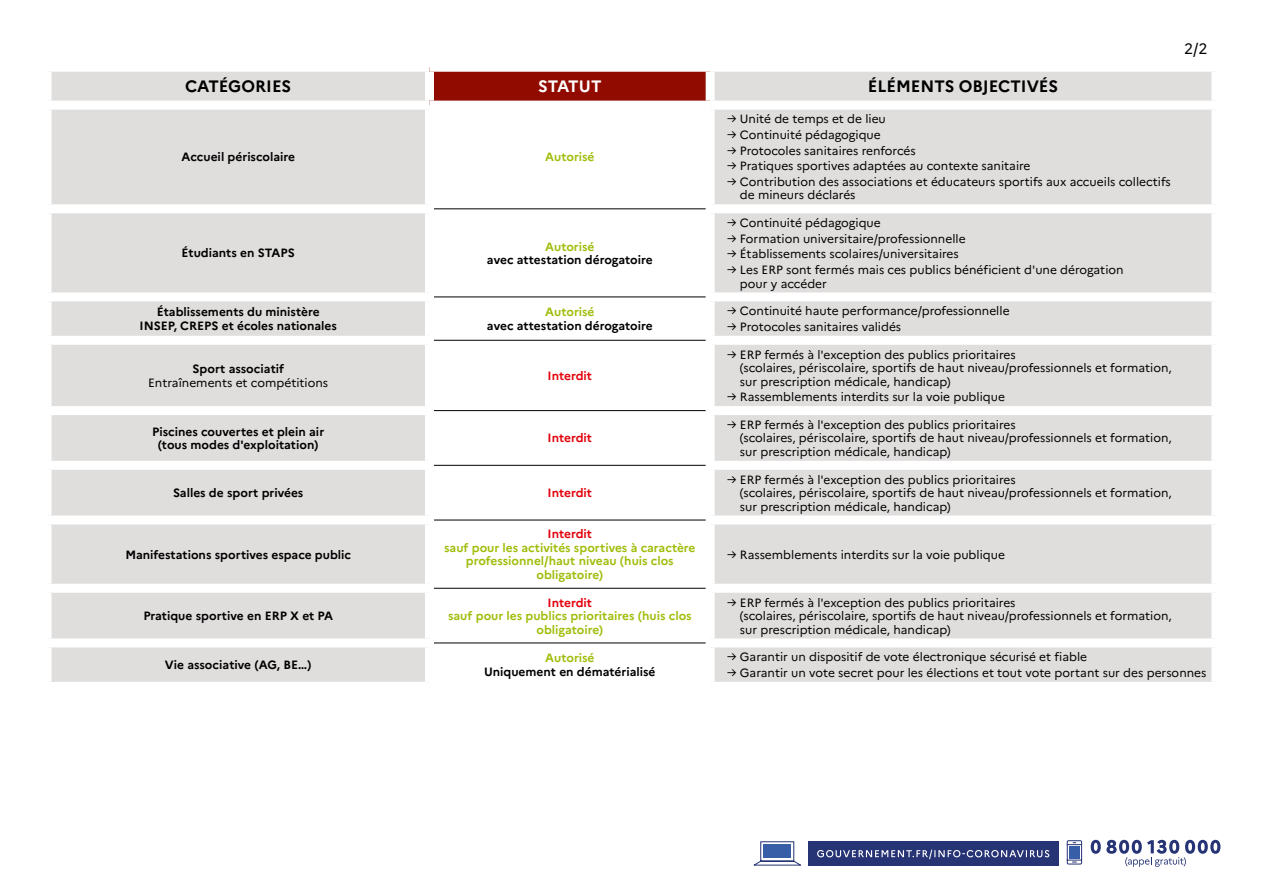
<style>
.page{position:relative;width:1263px;height:893px;background:#fff}
.page>*{position:absolute;margin:0;border:0;box-sizing:border-box;transform-origin:0 0}
.t1{font:700 16.5px "Marianne";color:#000}
.t2{font:700 16.5px "Marianne";letter-spacing:-.005em;color:#fff}
.t3{font:15px "Marianne";color:#000}
.t4{font:12px/13.5px "Marianne";color:#000}
.t5{font:700 12px/13.5px "Marianne";color:#000;text-align:center}
.t6{font:700 12px/13.5px "Marianne";color:#a1bd0b;text-align:center}
.t7{font:700 12px "Marianne";color:#e3000b}
</style>
<div class="page">
<div style="left:52px;top:72px;width:1159px;height:610px;background:#e0dedd"></div>
<div style="left:429px;top:67px;width:281px;height:38px;background:#920b00"></div>
<svg style="left:434px;top:110px;width:272px;height:187px"></svg>
<svg style="left:434px;top:298px;width:272px;height:384px"></svg>
<div style="left:43px;top:204px;width:391px;height:9px;background:#fff"></div>
<div style="left:706px;top:204px;width:514px;height:9px;background:#fff"></div>
<div style="left:429px;top:63px;width:281px;height:9px;background:#fff"></div>
<div style="left:706px;top:72px;width:9px;height:29px;background:#fff"></div>
<div style="left:43px;top:101px;width:386px;height:9px;background:#fff"></div>
<div style="left:429px;top:101px;width:281px;height:9px;background:#fff"></div>
<div style="left:710px;top:101px;width:510px;height:9px;background:#fff"></div>
<div style="left:43px;top:292px;width:391px;height:9px;background:#fff"></div>
<div style="left:706px;top:292px;width:514px;height:9px;background:#fff"></div>
<div style="left:706px;top:301px;width:9px;height:35px;background:#fff"></div>
<div style="left:43px;top:336px;width:391px;height:9px;background:#fff"></div>
<div style="left:706px;top:336px;width:514px;height:9px;background:#fff"></div>
<div style="left:706px;top:345px;width:9px;height:61px;background:#fff"></div>
<div style="left:43px;top:406px;width:391px;height:9px;background:#fff"></div>
<div style="left:706px;top:406px;width:514px;height:9px;background:#fff"></div>
<div style="left:706px;top:415px;width:9px;height:46px;background:#fff"></div>
<div style="left:43px;top:461px;width:391px;height:9px;background:#fff"></div>
<div style="left:706px;top:461px;width:514px;height:9px;background:#fff"></div>
<div style="left:706px;top:470px;width:9px;height:45px;background:#fff"></div>
<div style="left:43px;top:515px;width:391px;height:9px;background:#fff"></div>
<div style="left:706px;top:515px;width:514px;height:9px;background:#fff"></div>
<div style="left:706px;top:524px;width:9px;height:60px;background:#fff"></div>
<div style="left:43px;top:584px;width:391px;height:9px;background:#fff"></div>
<div style="left:706px;top:584px;width:514px;height:9px;background:#fff"></div>
<div style="left:706px;top:593px;width:9px;height:45px;background:#fff"></div>
<div style="left:43px;top:638px;width:391px;height:9px;background:#fff"></div>
<div style="left:706px;top:638px;width:514px;height:9px;background:#fff"></div>
<div style="left:706px;top:647px;width:9px;height:35px;background:#fff"></div>
<hr style="left:434px;top:340px;width:272px;height:1px;background:#000">
<hr style="left:434px;top:410px;width:272px;height:1px;background:#000">
<hr style="left:434px;top:465px;width:272px;height:1px;background:#000">
<hr style="left:434px;top:520px;width:272px;height:1px;background:#000">
<hr style="left:434px;top:588px;width:272px;height:1px;background:#000">
<div style="left:425px;top:72px;width:9px;height:29px;background:#fff"></div>
<div style="left:706px;top:213px;width:9px;height:79px;background:#fff"></div>
<hr style="left:434px;top:297px;width:272px;height:1px;background:#000">
<div style="left:706px;top:110px;width:9px;height:94px;background:#fff"></div>
<hr style="left:434px;top:208px;width:272px;height:1px;background:#000">
<div style="left:425px;top:110px;width:9px;height:94px;background:#fff"></div>
<div style="left:425px;top:213px;width:9px;height:79px;background:#fff"></div>
<div style="left:425px;top:301px;width:9px;height:35px;background:#fff"></div>
<div style="left:425px;top:345px;width:9px;height:61px;background:#fff"></div>
<div style="left:425px;top:415px;width:9px;height:46px;background:#fff"></div>
<div style="left:425px;top:470px;width:9px;height:45px;background:#fff"></div>
<div style="left:425px;top:524px;width:9px;height:60px;background:#fff"></div>
<div style="left:425px;top:593px;width:9px;height:45px;background:#fff"></div>
<div style="left:425px;top:647px;width:9px;height:35px;background:#fff"></div>
<hr style="left:434px;top:643px;width:272px;height:1px;background:#000">
<svg style="left:1091px;top:840px;width:129px;height:27px"></svg>
<svg style="left:1066px;top:840px;width:17px;height:25px"></svg>
<div style="left:1069px;top:846px;width:11px;height:13px;background:#385ea8"></div>
<svg style="left:753px;top:841px;width:48px;height:25px"></svg>
<div style="left:763px;top:845px;width:28px;height:13px;background:#385ea8"></div>
<div style="left:808px;top:841px;width:251px;height:24px;background:#263375"></div>
<svg style="left:817px;top:850px;width:232px;height:9px"></svg>
<h1 class="t1" style="left:185px;top:76px;width:108px">CATÉGORIES</h1>
<h1 class="t2" style="left:538px;top:76px;width:65px">STATUT</h1>
<h1 class="t1" style="left:868px;top:76px;width:192px">ÉLÉMENTS OBJECTIVÉS</h1>
<p class="t5" style="left:181px;top:150px;width:115px">Accueil périscolaire</p>
<p class="t6" style="left:545px;top:150px;width:51px">Autorisé</p>
<p class="t5" style="left:182px;top:246px;width:115px">Étudiants en STAPS</p>
<p class="t6" style="left:545px;top:240px;width:51px">Autorisé</p>
<p class="t5" style="left:487px;top:253px;width:167px">avec attestation dérogatoire</p>
<p class="t5" style="left:139px;top:305px;width:199px">Établissements du ministère<br>INSEP, CREPS et écoles nationales</p>
<p class="t6" style="left:545px;top:305px;width:51px">Autorisé</p>
<p class="t5" style="left:487px;top:319px;width:167px">avec attestation dérogatoire</p>
<p class="t5" style="left:192px;top:362px;width:93px">Sport associatif</p>
<p class="t4" style="left:148px;top:376px;width:181px">Entraînements et compétitions</p>
<p class="t7" style="left:548px;top:368px;width:46px">Interdit</p>
<p class="t5" style="left:152px;top:425px;width:173px">Piscines couvertes et plein air (tous modes d'exploitation)</p>
<p class="t7" style="left:548px;top:431px;width:46px">Interdit</p>
<p class="t5" style="left:173px;top:486px;width:132px">Salles de sport privées</p>
<p class="t7" style="left:548px;top:486px;width:46px">Interdit</p>
<p class="t4" style="left:727px;top:112px;width:160px">→ Unité de temps et de lieu</p>
<p class="t4" style="left:727px;top:128px;width:155px">→ Continuité pédagogique</p>
<p class="t4" style="left:727px;top:144px;width:190px">→ Protocoles sanitaires renforcés</p>
<p class="t4" style="left:727px;top:159px;width:305px">→ Pratiques sportives adaptées au contexte sanitaire</p>
<p class="t4" style="left:740px;top:175px;width:432px;text-indent:-13px">→ Contribution des associations et éducateurs sportifs aux accueils collectifs de mineurs déclarés</p>
<p class="t4" style="left:727px;top:216px;width:155px">→ Continuité pédagogique</p>
<p class="t4" style="left:727px;top:232px;width:240px">→ Formation universitaire/professionnelle</p>
<p class="t4" style="left:727px;top:247px;width:233px">→ Établissements scolaires/universitaires</p>
<p class="t4" style="left:740px;top:263px;width:385px;text-indent:-13px">→ Les ERP sont fermés mais ces publics bénéficient d'une dérogation pour y accéder</p>
<p class="t4" style="left:727px;top:304px;width:284px">→ Continuité haute performance/professionnelle</p>
<p class="t4" style="left:727px;top:320px;width:176px">→ Protocoles sanitaires validés</p>
<p class="t4" style="left:740px;top:348px;width:433px;text-indent:-13px">→ ERP fermés à l'exception des publics prioritaires<br>(scolaires, périscolaire, sportifs de haut niveau/professionnels et formation, sur prescription médicale, handicap)</p>
<p class="t4" style="left:727px;top:390px;width:279px">→ Rassemblements interdits sur la voie publique</p>
<p class="t4" style="left:740px;top:418px;width:433px;text-indent:-13px">→ ERP fermés à l'exception des publics prioritaires<br>(scolaires, périscolaire, sportifs de haut niveau/professionnels et formation, sur prescription médicale, handicap)</p>
<p class="t4" style="left:740px;top:473px;width:433px;text-indent:-13px">→ ERP fermés à l'exception des publics prioritaires<br>(scolaires, périscolaire, sportifs de haut niveau/professionnels et formation, sur prescription médicale, handicap)</p>
<p class="t5" style="left:125px;top:548px;width:227px">Manifestations sportives espace public</p>
<p class="t5" style="left:143px;top:609px;width:191px">Pratique sportive en ERP X et PA</p>
<p class="t7" style="left:548px;top:527px;width:46px">Interdit</p>
<p class="t6" style="left:444px;top:541px;width:253px">sauf pour les activités sportives à caractère professionnel/haut niveau (huis clos obligatoire)</p>
<p class="t4" style="left:727px;top:548px;width:279px">→ Rassemblements interdits sur la voie publique</p>
<p class="t7" style="left:547px;top:595px;width:46px">Interdit</p>
<p class="t6" style="left:448px;top:609px;width:245px">sauf pour les publics prioritaires (huis clos obligatoire)</p>
<p class="t4" style="left:740px;top:596px;width:433px;text-indent:-13px">→ ERP fermés à l'exception des publics prioritaires<br>(scolaires, périscolaire, sportifs de haut niveau/professionnels et formation, sur prescription médicale, handicap)</p>
<p class="t3" style="left:1184px;top:39px;width:25px">2/2</p>
<p class="t5" style="left:165px;top:658px;width:148px">Vie associative (AG, BE…)</p>
<p class="t6" style="left:545px;top:651px;width:51px">Autorisé</p>
<p class="t5" style="left:484px;top:665px;width:173px">Uniquement en dématérialisé</p>
<p class="t4" style="left:727px;top:650px;width:362px">→ Garantir un dispositif de vote électronique sécurisé et fiable</p>
<p class="t4" style="left:727px;top:666px;width:481px">→ Garantir un vote secret pour les élections et tout vote portant sur des personnes</p>
</div>
